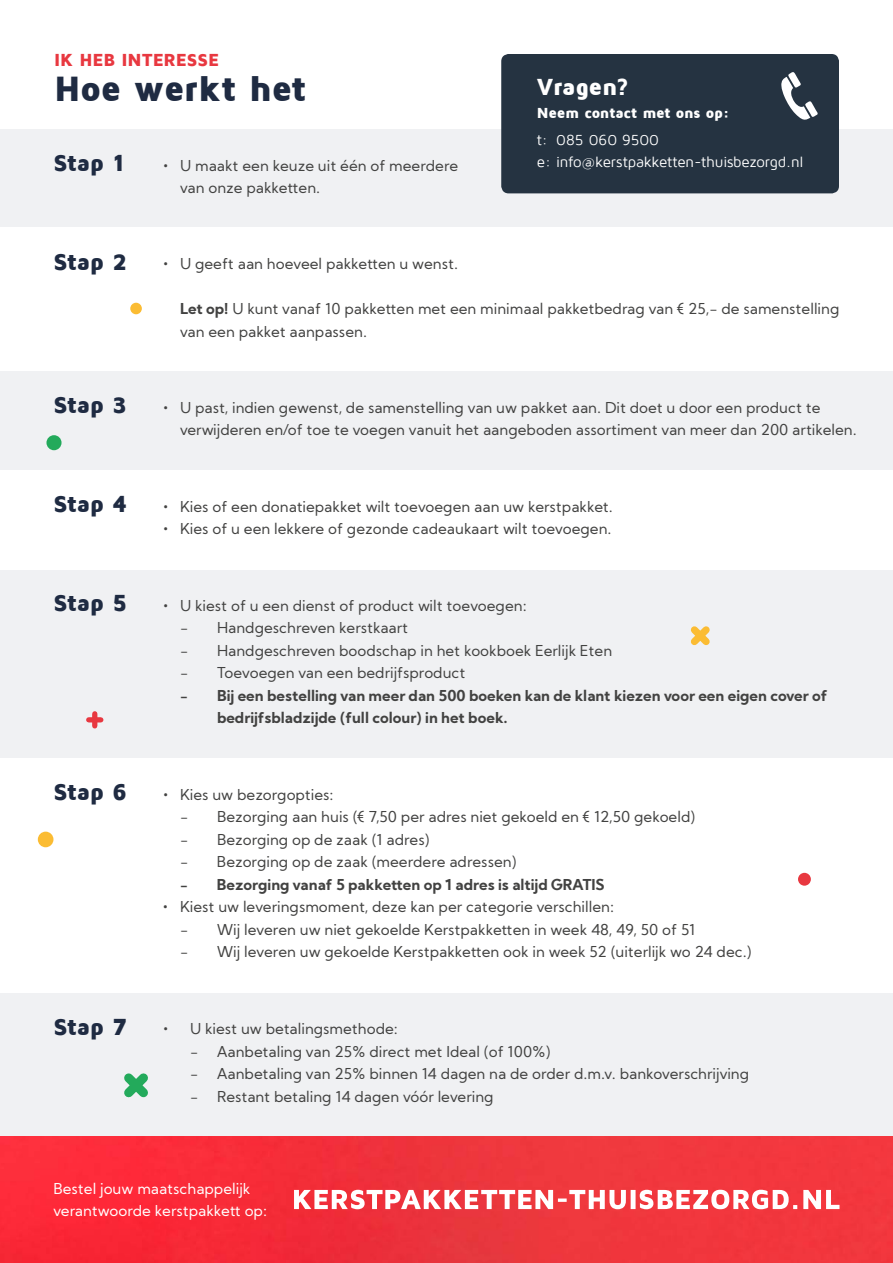
<style>
.page{position:relative;width:893px;height:1263px;background:#fff}
.page>*{position:absolute;margin:0;border:0;box-sizing:border-box;transform-origin:0 0}
.t1{font:900 36.3px "Maven Pro";letter-spacing:-.01em;color:#1f2b42}
.t2{font:900 24px "Maven Pro";letter-spacing:-.015em;color:#1f2b42}
.t3{font:900 24px "Maven Pro";letter-spacing:-.01em;color:#fff}
.t4{font:900 18px "Maven Pro";letter-spacing:-.005em;color:#e83840}
.t5{font:15px/22.5px "Kumbh Sans";color:#424241}
.t6{font:700 15px/22.5px "Kumbh Sans";color:#424241}
.t7{font:15px/22.5px "Kumbh Sans";color:#fff}
.t8{font:15px/22.5px "Maven Pro";letter-spacing:-.015em;color:#fff}
.t9{font:900 15px "Maven Pro";letter-spacing:-.015em;color:#fff}
.s1{font-weight:700}
</style>
<div class="page">
<div style="left:0;top:371px;width:893px;height:99px;background:#f0f1f3"></div>
<img style="left:0;top:1136px;width:893px;height:127px">
<div style="left:0;top:129px;width:893px;height:99px;background:#f0f1f3"></div>
<div style="left:0;top:569px;width:893px;height:189px;background:#f0f1f3"></div>
<div style="left:0;top:993px;width:893px;height:143px;background:#f0f1f3"></div>
<svg style="left:294px;top:1190px;width:545px;height:19px"></svg>
<div style="left:798px;top:873px;width:13px;height:13px;background:#e83840;border-radius:50%"></div>
<div style="left:38px;top:832px;width:15px;height:15px;background:#fbbc33;border-radius:50%"></div>
<div style="left:46px;top:435px;width:16px;height:15px;background:#23aa5b;border-radius:50%"></div>
<div style="left:130px;top:303px;width:12px;height:11px;background:#fbbc33;border-radius:50%"></div>
<svg style="left:124px;top:1073px;width:24px;height:25px"></svg>
<svg style="left:690px;top:626px;width:20px;height:19px"></svg>
<div style="left:92px;top:714px;width:5px;height:12px;background:#e83840"></div>
<div style="left:89px;top:717px;width:12px;height:5px;background:#e83840"></div>
<div style="left:501px;top:54px;width:338px;height:139px;background:#253341;border-radius:7px"></div>
<svg style="left:781px;top:72px;width:37px;height:48px"></svg>
<p class="t4" style="left:54px;top:50px;width:167px">IK HEB INTERESSE</p>
<h1 class="t1" style="left:54px;top:69px;width:254px">Hoe werkt het</h1>
<h2 class="t2" style="left:53px;top:150px;width:73px">Stap 1</h2>
<p class="t5" style="left:180px;top:154px;width:280px;text-indent:-17px">• U maakt een keuze uit één of meerdere van onze pakketten.</p>
<h2 class="t3" style="left:537px;top:74px;width:93px">Vragen?</h2>
<p class="t9" style="left:537px;top:105px;width:194px">Neem contact met ons op:</p>
<p class="t8" style="left:537px;top:129px;width:268px">t: 085 060 9500<br>e: info@kerstpakketten-thuisbezorgd.nl</p>
<h2 class="t2" style="left:53px;top:248px;width:75px">Stap 2</h2>
<p class="t5" style="left:163px;top:253px;width:297px">• U geeft aan hoeveel pakketten u wenst.</p>
<p class="t5" style="left:180px;top:298px;width:661px"><span class="s1">Let op!</span> U kunt vanaf 10 pakketten met een minimaal pakketbedrag van € 25,- de samenstelling van een pakket aanpassen.</p>
<h2 class="t2" style="left:53px;top:392px;width:75px">Stap 3</h2>
<p class="t5" style="left:180px;top:396px;width:678px;text-indent:-17px">• U past, indien gewenst, de samenstelling van uw pakket aan. Dit doet u door een product te verwijderen en/of toe te voegen vanuit het aangeboden assortiment van meer dan 200 artikelen.</p>
<h2 class="t2" style="left:53px;top:491px;width:75px">Stap 4</h2>
<p class="t5" style="left:163px;top:495px;width:451px">• Kies of een donatiepakket wilt toevoegen aan uw kerstpakket.</p>
<p class="t5" style="left:163px;top:517px;width:450px">• Kies of u een lekkere of gezonde cadeaukaart wilt toevoegen.</p>
<h2 class="t2" style="left:53px;top:590px;width:76px">Stap 5</h2>
<p class="t5" style="left:163px;top:594px;width:365px">• U kiest of u een dienst of product wilt toevoegen:</p>
<p class="t5" style="left:180px;top:616px;width:230px">- Handgeschreven kerstkaart</p>
<p class="t5" style="left:180px;top:639px;width:434px">- Handgeschreven boodschap in het kookboek Eerlijk Eten</p>
<p class="t5" style="left:180px;top:661px;width:287px">- Toevoegen van een bedrijfsproduct</p>
<p class="t6" style="left:217px;top:684px;width:612px;text-indent:-37px">- Bij een bestelling van meer dan 500 boeken kan de klant kiezen voor een eigen cover of bedrijfsbladzijde (full colour) in het boek.</p>
<h2 class="t2" style="left:53px;top:779px;width:75px">Stap 6</h2>
<p class="t5" style="left:163px;top:783px;width:172px">• Kies uw bezorgopties:</p>
<p class="t5" style="left:180px;top:805px;width:517px">- Bezorging aan huis (€ 7,50 per adres niet gekoeld en € 12,50 gekoeld)</p>
<p class="t5" style="left:180px;top:828px;width:251px">- Bezorging op de zaak (1 adres)</p>
<p class="t5" style="left:180px;top:850px;width:338px">- Bezorging op de zaak (meerdere adressen)</p>
<p class="t6" style="left:180px;top:873px;width:426px">- Bezorging vanaf 5 pakketten op 1 adres is altijd GRATIS</p>
<p class="t5" style="left:163px;top:895px;width:453px">• Kiest uw leveringsmoment, deze kan per categorie verschillen:</p>
<p class="t5" style="left:180px;top:918px;width:517px">- Wij leveren uw niet gekoelde Kerstpakketten in week 48, 49, 50 of 51</p>
<p class="t5" style="left:180px;top:940px;width:573px">- Wij leveren uw gekoelde Kerstpakketten ook in week 52 (uiterlijk wo 24 dec.)</p>
<h2 class="t2" style="left:53px;top:1013px;width:75px">Stap 7</h2>
<p class="t5" style="left:163px;top:1017px;width:236px">• U kiest uw betalingsmethode:</p>
<p class="t5" style="left:190px;top:1040px;width:362px">- Aanbetaling van 25% direct met Ideal (of 100%)</p>
<p class="t5" style="left:190px;top:1062px;width:561px">- Aanbetaling van 25% binnen 14 dagen na de order d.m.v. bankoverschrijving</p>
<p class="t5" style="left:190px;top:1085px;width:305px">- Restant betaling 14 dagen vóór levering</p>
<p class="t7" style="left:53px;top:1177px;width:215px">Bestel jouw maatschappelijk verantwoorde kerstpakkett op:</p>
</div>
